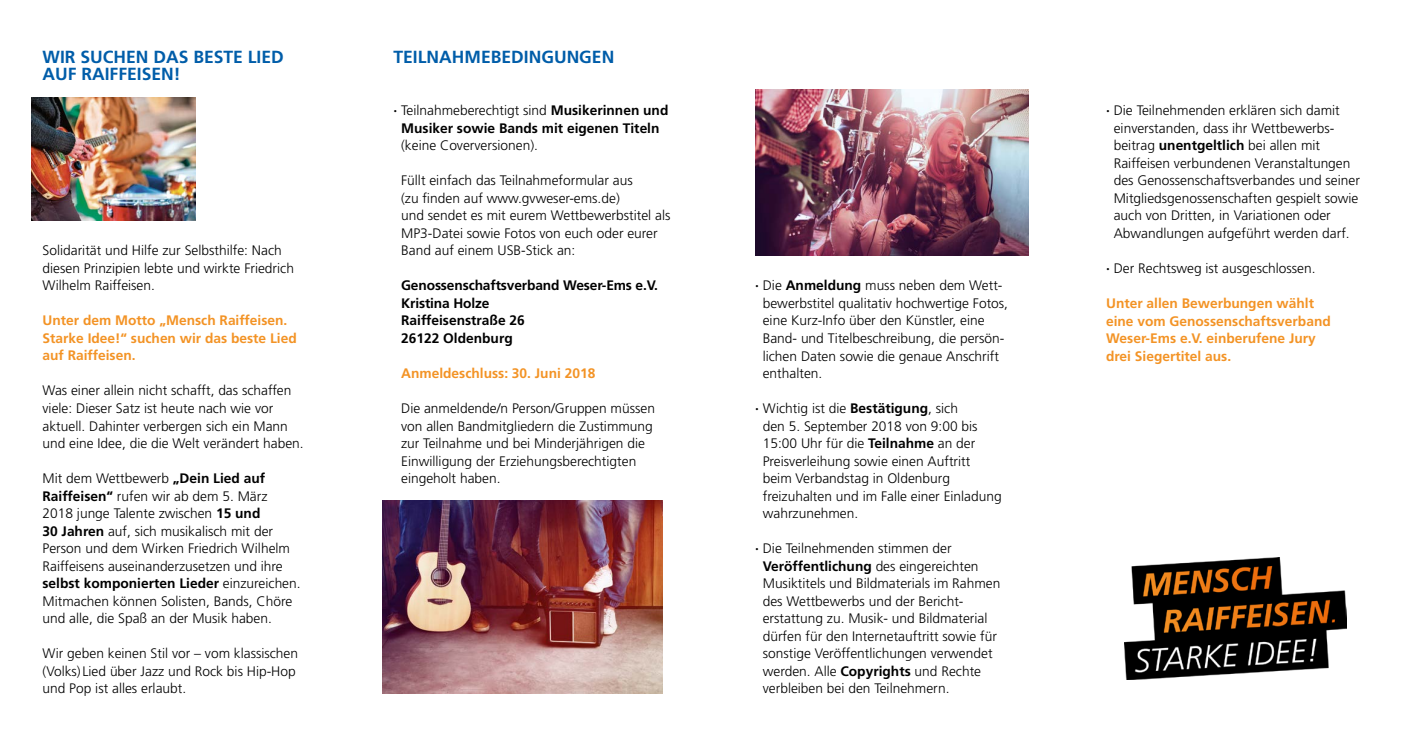
<style>
.page{position:relative;width:1411px;height:745px;background:#fff}
.page>*{position:absolute;margin:0;border:0;box-sizing:border-box;transform-origin:0 0}
.t1{font:700 17.5px/17.5px "Frutiger";color:#005da9}
.t2{font:300 13.75px/17.5px "Frutiger";color:#000}
.t3{font:700 13.75px/17.5px "Frutiger";color:#f39325}
.t4{font:700 13.75px/17.5px "Frutiger";color:#000;text-align:center}
.s1{font-weight:700}
.s2{font-weight:300}
</style>
<div class="page">
<img style="left:31px;top:98px;width:164px;height:122px">
<img style="left:383px;top:500px;width:280px;height:192px">
<img style="left:755px;top:89px;width:273px;height:166px">
<img style="left:1124px;top:557px;width:222px;height:121px">
<p class="t1" style="left:43px;top:48px;width:243px">WIR SUCHEN DAS BESTE LIED<br>AUF RAIFFEISEN!</p>
<p class="t2" style="left:43px;top:242px;width:253px">Solidarität und Hilfe zur Selbsthilfe: Nach diesen Prinzipien lebte und wirkte Friedrich<br>Wilhelm Raiffeisen.</p>
<p class="t3" style="left:43px;top:312px;width:256px">Unter dem Motto „Mensch Raiffeisen.<br>Starke Idee!“ suchen wir das beste Lied auf Raiffeisen.</p>
<p class="t2" style="left:43px;top:382px;width:263px">Was einer allein nicht schafft, das schaffen viele: Dieser Satz ist heute nach wie vor aktuell. Dahinter verbergen sich ein Mann und eine Idee, die die Welt verändert haben.</p>
<p class="t2" style="left:43px;top:469px;width:259px">Mit dem Wettbewerb <span class="s1">„Dein Lied auf Raiffeisen“</span> rufen wir ab dem 5. März 2018 junge Talente zwischen <span class="s1">15 und<br>30 Jahren</span> auf, sich musikalisch mit der Person und dem Wirken Friedrich Wilhelm Raiffeisens auseinanderzusetzen und ihre <span class="s1">selbst komponierten Lieder</span> einzureichen.<br>Mitmachen können Solisten, Bands, Chöre und alle, die Spaß an der Musik haben.</p>
<p class="t2" style="left:43px;top:644px;width:257px">Wir geben keinen Stil vor – vom klassischen (Volks) Lied über Jazz und Rock bis Hip-Hop und Pop ist alles erlaubt.</p>
<p class="t1" style="left:393px;top:48px;width:222px">TEILNAHMEBEDINGUNGEN</p>
<p class="t4" style="left:393px;top:102px;width:276px">· <span class="s2">Teilnahmeberechtigt sind</span> Musikerinnen und<br>Musiker sowie Bands mit eigenen Titeln</p>
<p class="t2" style="left:401px;top:137px;width:138px">(keine Coverversionen).</p>
<p class="t2" style="left:401px;top:172px;width:271px">Füllt einfach das Teilnahmeformular aus<br>(zu -finden auf www.gvweser-ems.de)<br>und sendet es mit eurem Wettbewerbstitel als MP3-Datei sowie Fotos von euch oder eurer Band auf einem USB-Stick an:</p>
<p class="t4" style="left:401px;top:277px;width:258px;text-align:left">Genossenschaftsverband Weser-Ems e.V.<br>Kristina Holze<br>Raiffeisenstraße 26<br>26122 Oldenburg</p>
<p class="t3" style="left:401px;top:364px;width:196px">Anmeldeschluss: 30. Juni 2018</p>
<p class="t2" style="left:401px;top:399px;width:255px">Die anmeldende/n Person/Gruppen müssen von allen Bandmitgliedern die Zustimmung zur Teilnahme und bei Minderjährigen die Einwilligung der Erziehungsberechtigten eingeholt haben.</p>
<p class="t2" style="left:762px;top:277px;width:247px;text-indent:-8px"><span class="s1">·</span> Die <span class="s1">Anmeldung</span> muss neben dem Wett&shy;bewerbstitel qualitativ hochwertige Fotos, eine Kurz-Info über den Künstler, eine Band- und Titelbeschreibung, die persön&shy;lichen Daten sowie die genaue Anschrift enthalten.</p>
<p class="t2" style="left:762px;top:399px;width:240px;text-indent:-8px"><span class="s1">·</span> Wichtig ist die <span class="s1">Bestätigung</span>, sich<br>den 5. September 2018 von 9:00 bis<br>15:00 Uhr für die <span class="s1">Teilnahme</span> an der<br>Preisverleihung sowie einen Auftritt beim Verbandstag in Oldenburg freizuhalten und im Falle einer Einladung wahrzunehmen.</p>
<p class="t2" style="left:762px;top:539px;width:239px;text-indent:-8px"><span class="s1">·</span> Die Teilnehmenden stimmen der <span class="s1">Veröffentlichung</span> des eingereichten Musiktitels und Bildmaterials im Rahmen des Wettbewerbs und der Bericht&shy;erstattung zu. Musik- und Bildmaterial dürfen für den Internetauftritt sowie für sonstige Veröffentlichungen verwendet werden. Alle <span class="s1">Copyrights</span> und Rechte verbleiben bei den Teilnehmern.</p>
<p class="t2" style="left:1113px;top:102px;width:248px;text-indent:-8px"><span class="s1">·</span> Die Teilnehmenden erklären sich damit einverstanden, dass ihr Wettbewerbs&shy;beitrag <span class="s1">unentgeltlich</span> bei allen mit Raiffeisen verbundenen Veranstaltungen des Genossenschaftsverbandes und seiner Mitgliedsgenossenschaften gespielt sowie auch von Dritten, in Variationen oder Abwandlungen aufgeführt werden darf.</p>
<p class="t2" style="left:1106px;top:259px;width:211px"><span class="s1">·</span> Der Rechtsweg ist ausgeschlossen.</p>
<p class="t3" style="left:1106px;top:294px;width:226px">Unter allen Bewerbungen wählt eine vom Genossenschaftsverband<br>Weser-Ems e.V. einberufene Jury drei -Siegertitel aus.</p>
</div>
